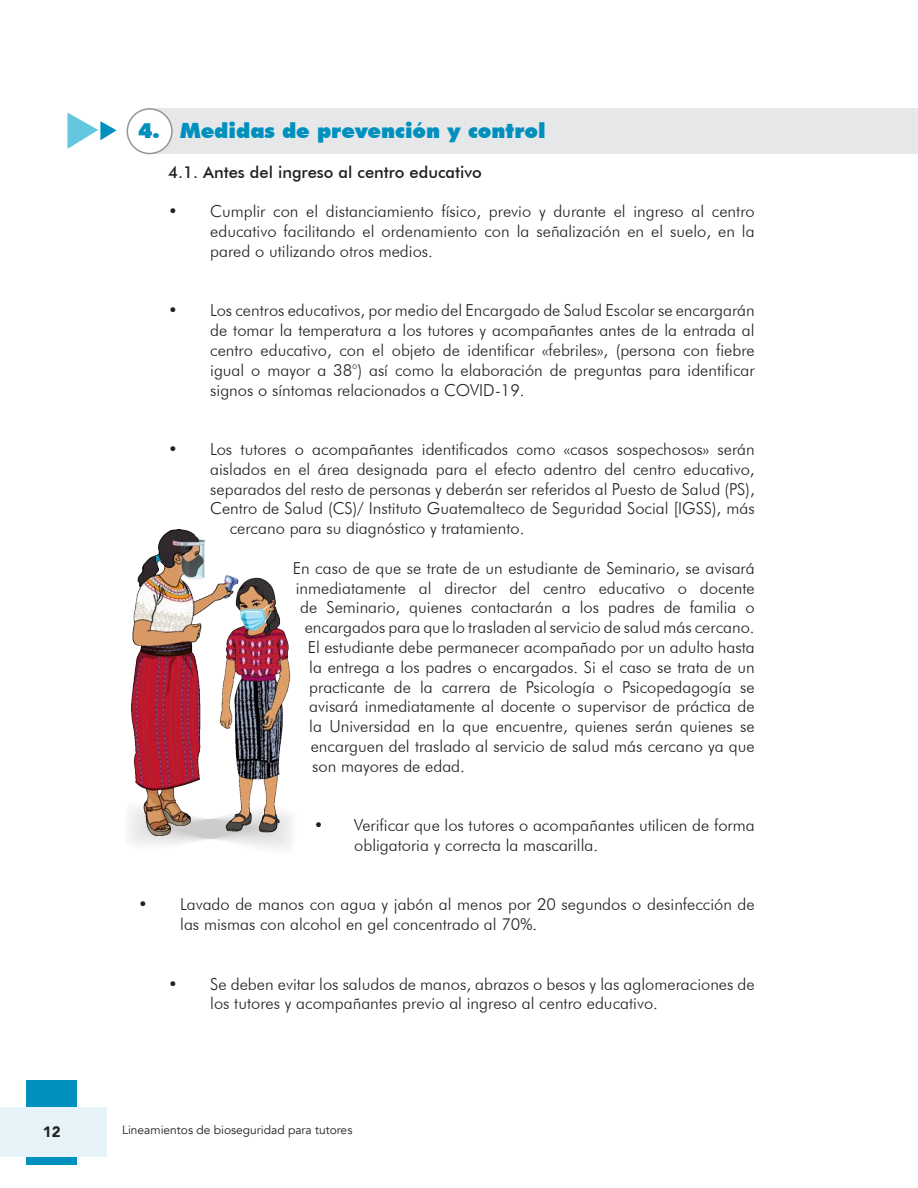
<style>
.page{position:relative;width:918px;height:1188px;background:#fff}
.page>*{position:absolute;margin:0;border:0;box-sizing:border-box;transform-origin:0 0}
.t1{font:900 21px "Futura BT";color:#0090be}
.t2{font:300 16.5px/19.8px "Futura BT";color:#231f20}
.t3{font:500 16.5px "Futura BT";color:#231f20}
.t4{font:900 15px "Avenir";color:#231f20}
.t5{font:12px "Avenir";color:#231f20}
</style>
<div class="page">
<div style="left:26px;top:1080px;width:51px;height:84px;background:#0090be"></div>
<div style="left:0;top:1108px;width:107px;height:49px;background:#e6f4f9"></div>
<div style="left:150px;top:108px;width:768px;height:45px;background:#e6e7e9"></div>
<div style="left:127px;top:109px;width:45px;height:45px;background:#fff;border-radius:50%"></div>
<div style="left:127px;top:108px;width:46px;height:46px;border:2px solid #939598;border-radius:50%"></div>
<svg style="left:67px;top:112px;width:50px;height:37px"></svg>
<img style="left:128px;top:529px;width:164px;height:320px">
<p class="t1" style="left:138px;top:118px;width:409px">4. Medidas de prevención y control</p>
<p class="t3" style="left:168px;top:162px;width:315px">4.1. Antes del ingreso al centro educativo</p>
<p class="t2" style="left:210px;top:201px;width:546px;text-align:justify;text-indent:-42px">• Cumplir con el distanciamiento físico, previo y durante el ingreso al centro educativo facilitando el ordenamiento con la señalización en el suelo, en la pared o utilizando otros medios.</p>
<p class="t2" style="left:210px;top:300px;width:546px;text-align:justify;text-indent:-42px">• Los centros educativos, por medio del Encargado de Salud Escolar se encargarán de tomar la temperatura a los tutores y acompañantes antes de la entrada al centro educativo, con el objeto de identificar «febriles», (persona con fiebre igual o mayor a 38°) así como la elaboración de preguntas para identificar signos o síntomas relacionados a COVID-19.</p>
<p class="t2" style="left:168px;top:439px;width:588px">• Los tutores o acompañantes identificados como «casos sospechosos» serán</p>
<p class="t2" style="left:210px;top:459px;width:546px">aislados en el área designada para el efecto adentro del centro educativo,</p>
<p class="t2" style="left:210px;top:479px;width:546px">separados del resto de personas y deberán ser referidos al Puesto de Salud (PS),</p>
<p class="t2" style="left:210px;top:498px;width:546px">Centro de Salud (CS)/ Instituto Guatemalteco de Seguridad Social [IGSS), más</p>
<p class="t2" style="left:230px;top:518px;width:296px">cercano para su diagnóstico y tratamiento.</p>
<p class="t2" style="left:293px;top:558px;width:464px">En caso de que se trate de un estudiante de Seminario, se avisará</p>
<p class="t2" style="left:296px;top:578px;width:460px">inmediatamente al director del centro educativo o docente</p>
<p class="t2" style="left:300px;top:597px;width:456px">de Seminario, quienes contactarán a los padres de familia o</p>
<p class="t2" style="left:305px;top:617px;width:451px">encargados para que lo trasladen al servicio de salud más cercano.</p>
<p class="t2" style="left:308px;top:637px;width:449px">El estudiante debe permanecer acompañado por un adulto hasta</p>
<p class="t2" style="left:309px;top:657px;width:447px">la entrega a los padres o encargados. Si el caso se trata de un</p>
<p class="t2" style="left:309px;top:677px;width:447px">practicante de la carrera de Psicología o Psicopedagogía se</p>
<p class="t2" style="left:309px;top:696px;width:447px">avisará inmediatamente al docente o supervisor de práctica de</p>
<p class="t2" style="left:309px;top:716px;width:447px">la Universidad en la que encuentre, quienes serán quienes se</p>
<p class="t2" style="left:311px;top:736px;width:446px">encarguen del traslado al servicio de salud más cercano ya que</p>
<p class="t2" style="left:312px;top:756px;width:154px">son mayores de edad.</p>
<p class="t2" style="left:354px;top:815px;width:402px;text-indent:-40px">• Verificar que los tutores o acompañantes utilicen de forma obligatoria y correcta la mascarilla.</p>
<p class="t2" style="left:180px;top:894px;width:576px;text-indent:-42px">• Lavado de manos con agua y jabón al menos por 20 segundos o desinfección de las mismas con alcohol en gel concentrado al 70%.</p>
<p class="t2" style="left:210px;top:974px;width:546px;text-indent:-42px">• Se deben evitar los saludos de manos, abrazos o besos y las aglomeraciones de los tutores y acompañantes previo al ingreso al centro educativo.</p>
<p class="t4" style="left:43px;top:1119px;width:19px">12</p>
<p class="t5" style="left:122px;top:1123px;width:232px">Lineamientos de bioseguridad para tutores</p>
</div>
